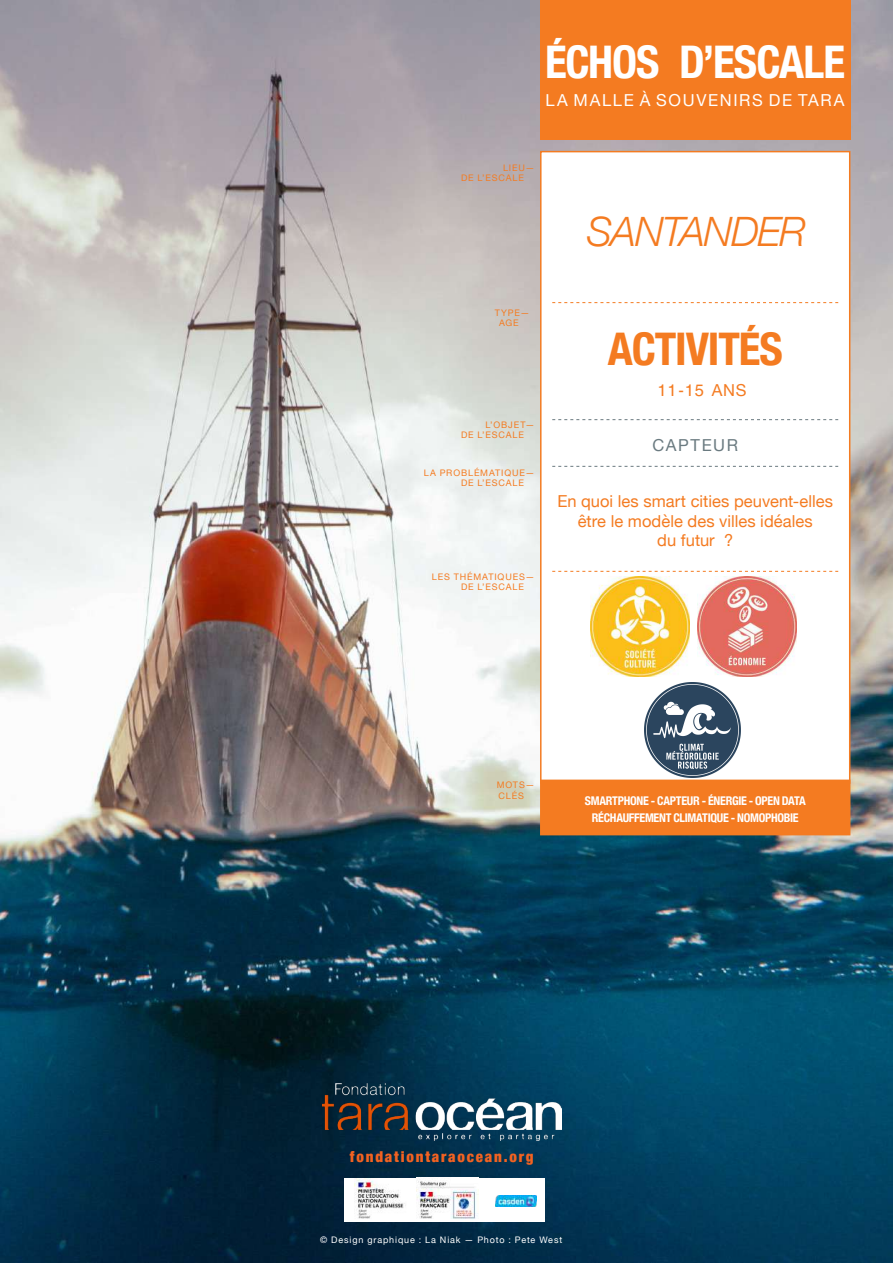
<style>
.page{position:relative;width:893px;height:1263px;background:#fff}
.page>*{position:absolute;margin:0;border:0;box-sizing:border-box;transform-origin:0 0}
.t1{font:700 condensed 45px "Helvetica Neue";letter-spacing:-.02em;color:#fff}
.t2{font:700 condensed 45px "Helvetica Neue";letter-spacing:-.025em;color:#f47b21}
.t3{font:italic 300 40.5px "Helvetica Neue";letter-spacing:-.035em;color:#f47b21}
.t4{font:16.5px/19.5px "Helvetica Neue";letter-spacing:.005em;color:#f47b21;text-align:center}
.t5{font:16.5px "Helvetica Neue";letter-spacing:.105em;color:#fff}
.t6{font:16.5px "Helvetica LT Std";color:#f47b21}
.t7{font:16.5px "Helvetica Neue";letter-spacing:.1em;color:#6a7a80}
.t8{font:900 condensed 15px "Helvetica Neue";letter-spacing:.12em;color:#f26221}
.t9{font:700 condensed 12px/16.5px "Helvetica Neue";letter-spacing:-.025em;color:#fff;text-align:center}
.t10{font:9px/10.5px "Helvetica Neue";letter-spacing:.095em;color:#f47b21}
.t11{font:9px "Helvetica Neue";letter-spacing:.1em;color:#fff}
.s1{font-family:"Helvetica Neue"}
</style>
<div class="page">
<img style="left:0;top:0;width:893px;height:1263px">
<div style="left:540px;top:0;width:310px;height:139px;background:#f47b21"></div>
<div style="left:540px;top:151px;width:310px;height:633px;background:#fff;border:2px solid #f47b21"></div>
<div style="left:540px;top:779px;width:310px;height:56px;background:#f47b21;border:2px solid #f47b21"></div>
<svg style="left:552px;top:302px;width:286px;height:1px"></svg>
<svg style="left:552px;top:419px;width:286px;height:1px"></svg>
<svg style="left:552px;top:466px;width:286px;height:1px"></svg>
<svg style="left:552px;top:571px;width:286px;height:1px"></svg>
<img style="left:322px;top:1083px;width:239px;height:57px">
<img style="left:590px;top:577px;width:100px;height:99px">
<img style="left:697px;top:577px;width:99px;height:99px">
<div style="left:344px;top:1178px;width:201px;height:43px;background:#fff"></div>
<img style="left:354px;top:1178px;width:52px;height:41px">
<img style="left:416px;top:1181px;width:63px;height:38px">
<img style="left:495px;top:1196px;width:41px;height:10px">
<img style="left:645px;top:682px;width:95px;height:95px">
<h1 class="t1" style="left:545px;top:25px;width:302px">ÉCHOS D’ESCALE</h1>
<h3 class="t5" style="left:546px;top:88px;width:301px">LA MALLE À SOUVENIRS DE TARA</h3>
<p class="t10" style="left:461px;top:163px;width:75px;text-indent:42px">LIEU—<br>DE L’ESCALE</p>
<h2 class="t3" style="left:587px;top:199px;width:220px">SANTANDER</h2>
<p class="t10" style="left:499px;top:308px;width:32px;text-indent:-4px">TYPE—<br>AGE</p>
<p class="t10" style="left:461px;top:420px;width:75px;text-indent:25px">L’OBJET—<br>DE L’ESCALE</p>
<p class="t10" style="left:461px;top:468px;width:75px;text-indent:-37px">LA PROBLÉMATIQUE—<br>DE L’ESCALE</p>
<p class="t10" style="left:461px;top:572px;width:75px;text-indent:-29px">LES THÉMATIQUES—<br>DE L’ESCALE</p>
<h1 class="t2" style="left:608px;top:311px;width:176px">ACTIVITÉS</h1>
<h3 class="t6" style="left:658px;top:381px;width:90px">11-15 <span class="s1">ANS</span></h3>
<h3 class="t7" style="left:652px;top:433px;width:87px">CAPTEUR</h3>
<h3 class="t4" style="left:557px;top:492px;width:277px">En quoi les smart cities peuvent-elles être le modèle des villes idéales<br>du futur ?</h3>
<p class="t10" style="left:497px;top:780px;width:39px">MOTS—<br>CLÉS</p>
<h3 class="t9" style="left:585px;top:792px;width:222px">SMARTPHONE - CAPTEUR - ÉNERGIE - OPEN DATA<br>RÉCHAUFFEMENT CLIMATIQUE - NOMOPHOBIE</h3>
<h3 class="t8" style="left:350px;top:1144px;width:185px">fondationtaraocean.org</h3>
<p class="t11" style="left:320px;top:1233px;width:244px">© Design graphique : La Niak — Photo : Pete West</p>
</div>
